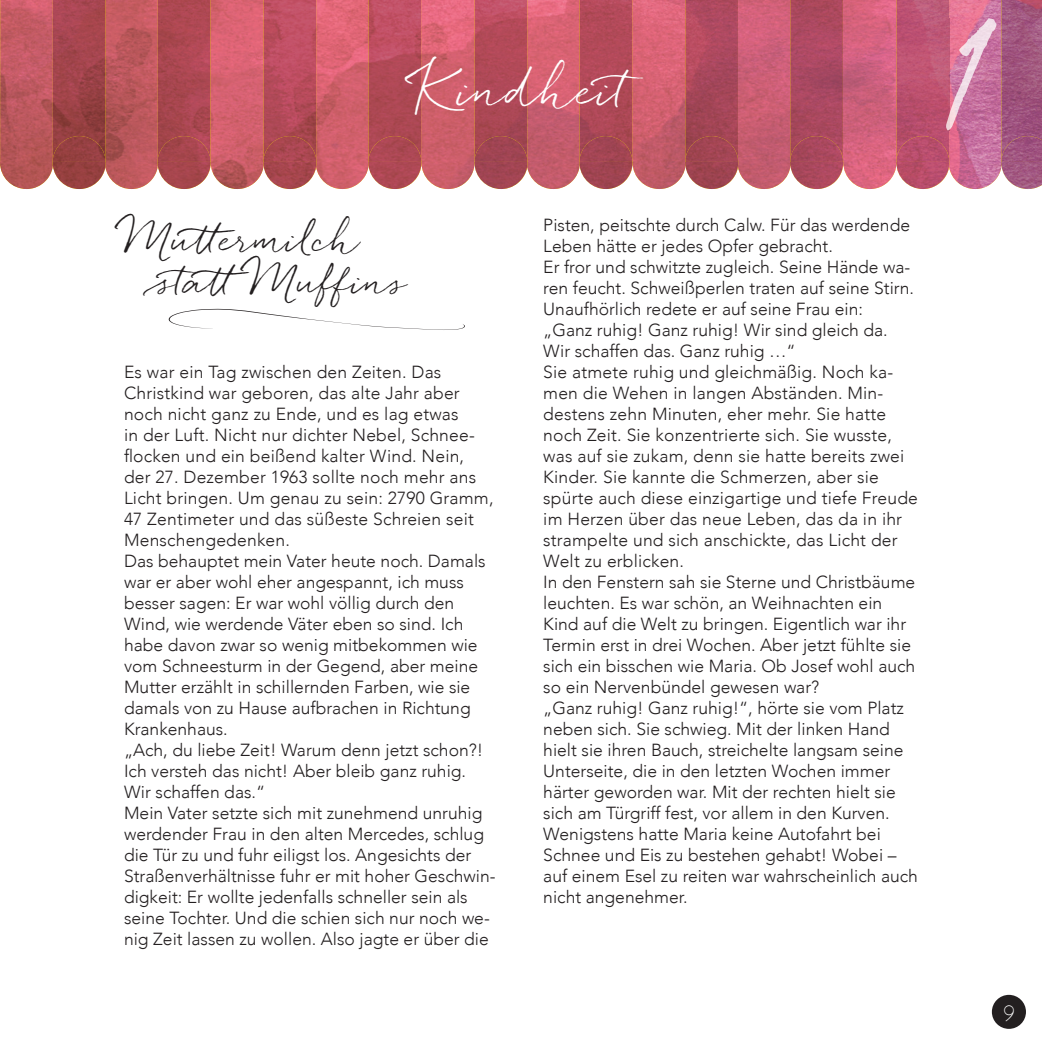
<style>
.page{position:relative;width:1042px;height:1042px;background:#fff}
.page>*{position:absolute;margin:0;border:0;box-sizing:border-box;transform-origin:0 0}
.t1{font:47.25px "Quickpen";color:#fff}
.t2{font:36.75px/42px "Quickpen";color:#231f20}
.t3{font:300 24.5px "Josefin Slab";color:#fff;scale:.95 1}
.t4{font:300 17.5px/21px "Avenir";color:#231f20}
</style>
<div class="page">
<svg style="left:0;top:0;width:1001px;height:189px;background:#ce6472"></svg>
<img style="left:949px;top:0;width:47px;height:189px">
<img style="left:53px;top:0;width:53px;height:189px">
<img style="left:53px;top:136px;width:52px;height:26px">
<img style="left:263px;top:0;width:53px;height:189px">
<img style="left:264px;top:136px;width:52px;height:26px">
<img style="left:158px;top:0;width:53px;height:189px">
<img style="left:158px;top:136px;width:52px;height:26px">
<img style="left:368px;top:0;width:53px;height:189px">
<img style="left:368px;top:136px;width:53px;height:26px">
<img style="left:474px;top:0;width:53px;height:189px">
<svg style="left:474px;top:161px;width:30px;height:28px"></svg>
<img style="left:475px;top:136px;width:52px;height:26px">
<img style="left:685px;top:0;width:53px;height:189px">
<img style="left:685px;top:136px;width:53px;height:26px">
<img style="left:579px;top:0;width:53px;height:189px">
<img style="left:579px;top:136px;width:53px;height:26px">
<img style="left:790px;top:0;width:53px;height:189px">
<img style="left:790px;top:136px;width:53px;height:26px">
<img style="left:896px;top:0;width:53px;height:189px">
<svg style="left:896px;top:162px;width:29px;height:27px"></svg>
<img style="left:896px;top:136px;width:53px;height:26px">
<img style="left:1001px;top:0;width:41px;height:189px">
<img style="left:1001px;top:136px;width:41px;height:26px">
<div style="left:992px;top:995px;width:34px;height:34px;background:#231f20;border-radius:50%"></div>
<svg style="left:168px;top:309px;width:297px;height:21px"></svg>
<img style="left:949px;top:18px;width:47px;height:112px">
<img style="left:946px;top:18px;width:3px;height:112px">
<h1 class="t1" style="left:413px;top:62px;width:257px">Kindheit</h1>
<h2 class="t2" style="left:176px;top:218px;width:234px;text-indent:-52px">Muttermilch tattMuffins</h2>
<p class="t4" style="left:124px;top:361px;width:373px">Es war ein Tag zwischen den Zeiten. Das Christkind war geboren, das alte Jahr aber noch nicht ganz zu Ende, und es lag etwas<br>in der Luft. Nicht nur dichter Nebel, Schnee&shy;flocken und ein beißend kalter Wind. Nein,<br>der 27. Dezember 1963 sollte noch mehr ans Licht bringen. Um genau zu sein: 2790 Gramm, 47 Zentimeter und das süßeste Schreien seit Menschengedenken.<br>Das behauptet mein Vater heute noch. Damals war er aber wohl eher angespannt, ich muss besser sagen: Er war wohl völlig durch den Wind, wie werdende Väter eben so sind. Ich habe davon zwar so wenig mitbekommen wie vom Schneesturm in der Gegend, aber meine Mutter erzählt in schillernden Farben, wie sie damals von zu Hause aufbrachen in Richtung Krankenhaus.<br>„Ach, du liebe Zeit! Warum denn jetzt schon?!<br>Ich versteh das nicht! Aber bleib ganz ruhig.<br>Wir schaffen das.“<br>Mein Vater setzte sich mit zunehmend unruhig werdender Frau in den alten Mercedes, schlug die Tür zu und fuhr eiligst los. Angesichts der Straßenverhältnisse fuhr er mit hoher Geschwin&shy;digkeit: Er wollte jedenfalls schneller sein als seine Tochter. Und die schien sich nur noch we&shy;nig Zeit lassen zu wollen. Also jagte er über die</p>
<p class="t4" style="left:543px;top:214px;width:376px">Pisten, peitschte durch Calw. Für das werdende Leben hätte er jedes Opfer gebracht.<br>Er fror und schwitzte zugleich. Seine Hände wa&shy;ren feucht. Schweißperlen traten auf seine Stirn.<br>Unaufhörlich redete er auf seine Frau ein:<br>„Ganz ruhig! Ganz ruhig! Wir sind gleich da.<br>Wir schaffen das. Ganz ruhig …“<br>Sie atmete ruhig und gleichmäßig. Noch ka&shy;men die Wehen in langen Abständen. Min&shy;destens zehn Minuten, eher mehr. Sie hatte noch Zeit. Sie konzentrierte sich. Sie wusste, was auf sie zukam, denn sie hatte bereits zwei Kinder. Sie kannte die Schmerzen, aber sie spürte auch diese einzigartige und tiefe Freude im Herzen über das neue Leben, das da in ihr strampelte und sich anschickte, das Licht der Welt zu erblicken.<br>In den Fenstern sah sie Sterne und Christbäume leuchten. Es war schön, an Weihnachten ein Kind auf die Welt zu bringen. Eigentlich war ihr Termin erst in drei Wochen. Aber jetzt fühlte sie sich ein bisschen wie Maria. Ob Josef wohl auch so ein Nervenbündel gewesen war?<br>„Ganz ruhig! Ganz ruhig!“, hörte sie vom Platz neben sich. Sie schwieg. Mit der linken Hand hielt sie ihren Bauch, streichelte langsam seine Unterseite, die in den letzten Wochen immer härter geworden war. Mit der rechten hielt sie sich am Türgriff fest, vor allem in den Kurven.<br>Wenigstens hatte Maria keine Autofahrt bei Schnee und Eis zu bestehen gehabt! Wobei – auf einem Esel zu reiten war wahrscheinlich auch nicht angenehmer.</p>
<h3 class="t3" style="left:1003px;top:998px;width:14px">9</h3>
</div>
